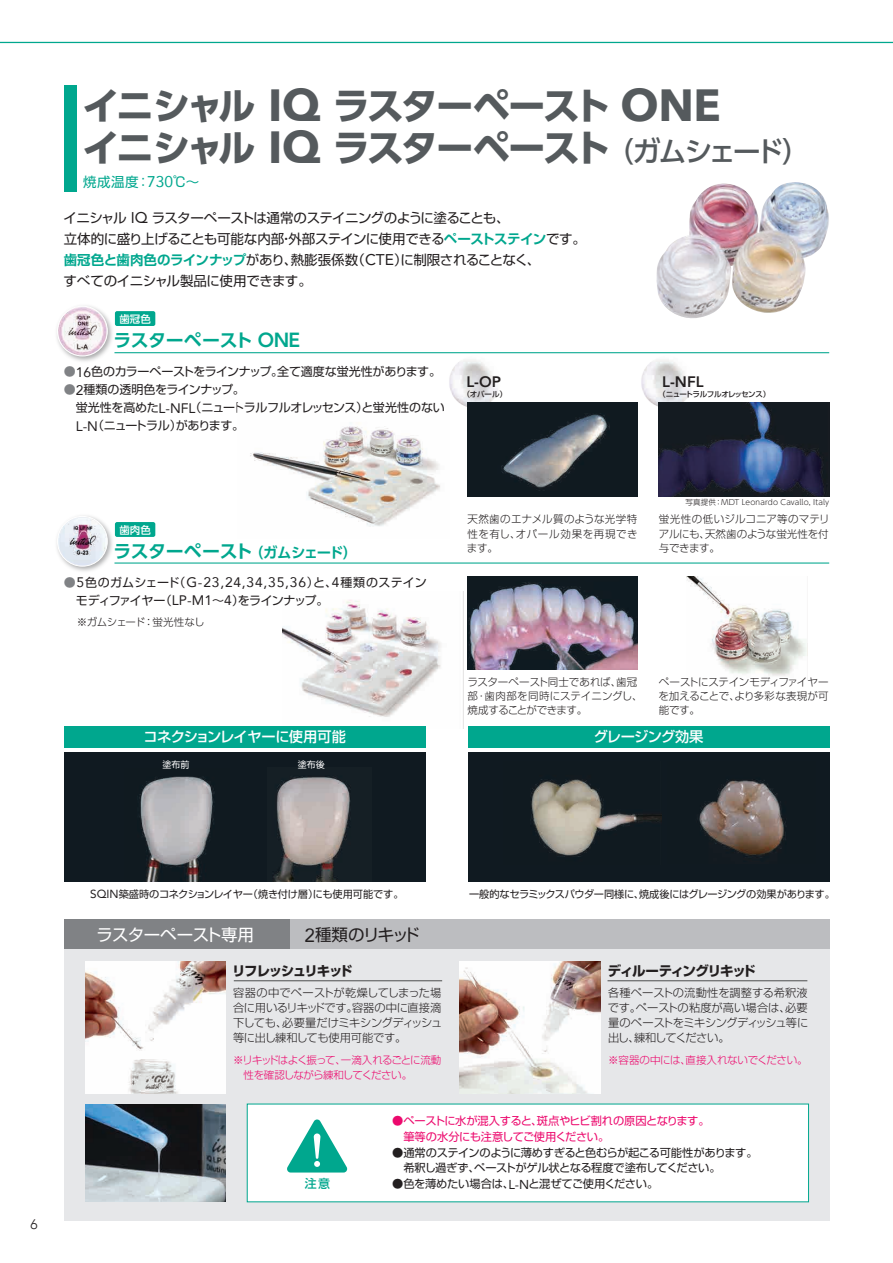
<style>
.page{position:relative;width:893px;height:1263px;background:#fff}
.page>*{position:absolute;margin:0;border:0;box-sizing:border-box;transform-origin:0 0}
.t1{font:700 37.5px/42px "UD Shin Go Pro";letter-spacing:-.09em;color:#555a5d}
.t2{font:700 18px "UD Shin Go Pro De";letter-spacing:-.015em;color:#00a78e}
.t3{font:16.5px "Shin Go Pro";letter-spacing:-.03em;color:#fff}
.t4{font:16.5px "Shin Go Pro";letter-spacing:-.1em;color:#231f20}
.t5{font:800 15.15px "Avenir";color:#231f20}
.t6{font:500 14.25px "Shin Go Pro";letter-spacing:-.045em;color:#fff}
.t7{font:300 13.8px "Avenir";color:#231f20}
.t8{font:13.5px/21px "Shin Go Pro";letter-spacing:-.035em;color:#231f20}
.t9{font:700 13.5px "Shin Go Pro";letter-spacing:-.095em;color:#231f20}
.t10{font:700 13.5px "UD Shin Go Pro";letter-spacing:-.11em;color:#231f20}
.t11{font:13.5px "Shin Go Pro";color:#00a78e}
.t12{font:12px/18px "Shin Go Pro";letter-spacing:-.035em;color:#231f20}
.t13{font:12px "Shin Go Pro";letter-spacing:-.095em;color:#231f20}
.t14{font:500 12px "Shin Go Pro";color:#00a78e}
.t15{font:300 11.25px/15px "Shin Go Pro";letter-spacing:-.035em;color:#231f20;text-align:justify}
.t16{font:11.25px/15.8px "Shin Go Pro";letter-spacing:-.035em;color:#231f20}
.t17{font:11.25px/15.8px "Shin Go Pro";letter-spacing:-.03em;color:#ec096d}
.t18{font:300 10.5px/14.2px "Shin Go Pro";color:#231f20;text-align:justify}
.t19{font:300 10.5px/15px "Shin Go Pro";letter-spacing:-.08em;color:#ec096d}
.t20{font:300 10.5px "Shin Go Pro";letter-spacing:-.02em;color:#ec096d}
.t21{font:300 10.5px "UD Shin Go Pro";letter-spacing:-.045em;color:#231f20}
.t22{font:500 10.5px "UD Shin Go Pro";color:#fff}
.t23{font:10.2px "Shin Go Pro";letter-spacing:-.035em;color:#231f20}
.t24{font:9px "Shin Go Pro";color:#fff}
.t25{font:300 7.5px "UD Shin Go Pro";letter-spacing:.015em;color:#231f20}
.t26{font:500 7.5px "Shin Go Pro";letter-spacing:-.055em;color:#231f20}
.s1{font-family:"Avenir Next";font-size:45px}
.s2{font-weight:500;font-size:28.2px}
.s3{font-family:"Avenir";font-size:15.45px}
.s4{font-family:"Shin Go Pro De";font-weight:700;color:#00a78e}
.s5{color:#808285}
.s6{font-family:"Avenir";font-size:13.8px}
.s7{font-size:14.4px}
.s8{font-family:"Avenir";font-size:11.7px}
.s9{font-family:"Avenir";font-size:18.9px}
.s10{font-family:"Avenir";font-size:12.9px}
</style>
<div class="page">
<div style="left:64px;top:919px;width:766px;height:302px;background:#e6e7e9"></div>
<div style="left:64px;top:919px;width:766px;height:30px;background:#bcbdc0"></div>
<img style="left:282px;top:600px;width:159px;height:127px">
<img style="left:686px;top:576px;width:122px;height:103px">
<img style="left:641px;top:360px;width:54px;height:50px">
<img style="left:656px;top:182px;width:173px;height:136px">
<img style="left:85px;top:961px;width:140px;height:132px">
<img style="left:460px;top:961px;width:140px;height:132px">
<img style="left:86px;top:1104px;width:140px;height:98px">
<div style="left:64px;top:85px;width:13px;height:106px;background:#00a78e"></div>
<div style="left:247px;top:1104px;width:562px;height:98px;background:#fff"></div>
<div style="left:468px;top:752px;width:362px;height:130px;background:#101a21"></div>
<img style="left:699px;top:779px;width:87px;height:79px">
<img style="left:531px;top:779px;width:130px;height:78px">
<img style="left:449px;top:360px;width:54px;height:47px">
<img style="left:659px;top:403px;width:170px;height:93px">
<img style="left:467px;top:403px;width:170px;height:93px">
<hr style="left:114px;top:352px;width:715px;height:1px;background:#00a78e">
<hr style="left:114px;top:562px;width:715px;height:2px;background:#00a78e">
<img style="left:468px;top:576px;width:170px;height:94px">
<img style="left:250px;top:404px;width:200px;height:123px">
<div style="left:115px;top:311px;width:40px;height:15px;background:#00a78e;border-radius:2px"></div>
<div style="left:115px;top:522px;width:40px;height:15px;background:#00a78e;border-radius:2px"></div>
<hr style="left:607px;top:980px;width:200px;height:1px;background:#4b4c4d">
<hr style="left:234px;top:980px;width:208px;height:1px;background:#4b4c4d">
<svg style="left:287px;top:1119px;width:61px;height:53px"></svg>
<div style="left:64px;top:727px;width:362px;height:21px;background:#00a78e"></div>
<div style="left:468px;top:727px;width:362px;height:21px;background:#00a78e"></div>
<div style="left:64px;top:919px;width:226px;height:30px;background:#808285"></div>
<img style="left:56px;top:306px;width:61px;height:56px">
<img style="left:58px;top:306px;width:49px;height:50px;border-radius:25px">
<div style="left:57px;top:306px;width:51px;height:50px;border:1px solid #fff;border-radius:50%"></div>
<img style="left:56px;top:515px;width:61px;height:56px">
<img style="left:58px;top:516px;width:49px;height:50px;border-radius:25px">
<div style="left:57px;top:516px;width:51px;height:51px;border:1px solid #fff;border-radius:50%"></div>
<div style="left:64px;top:752px;width:362px;height:130px;background:#101a21"></div>
<img style="left:139px;top:776px;width:75px;height:105px">
<img style="left:273px;top:776px;width:78px;height:106px">
<svg style="left:0;top:41px;width:893px;height:3px;background:#92d9ce"></svg>
<h1 class="t1" style="left:82px;top:83px;width:729px">イニシャル <span class="s1">IQ</span> ラスターペースト <span class="s1">ONE<br></span>イニシャル <span class="s1">IQ</span> ラスターペースト <span class="s2">（ガムシェード）</span></h1>
<p class="t11" style="left:83px;top:171px;width:118px">焼成温度：<span class="s3">730</span>℃～</p>
<p class="t8" style="left:63px;top:206px;width:524px">イニシャル <span class="s3">IQ</span> ラスターペーストは通常のステイニングのように塗ることも、<br>立体的に盛り上げることも可能な内部・外部ステインに使用できる<span class="s4">ペーストステイン</span>です。<span class="s4">歯冠色と歯肉色のラインナップ</span>があり、熱膨張係数（<span class="s3">CTE</span>）に制限されることなく、<br>すべてのイニシャル製品に使用できます。</p>
<p class="t22" style="left:119px;top:310px;width:33px">歯冠色</p>
<h2 class="t2" style="left:113px;top:326px;width:188px">ラスターペースト ONE</h2>
<p class="t12" style="left:64px;top:361px;width:379px"><span class="s5">●</span><span class="s6">16</span>色のカラーペーストをラインナップ。全て適度な蛍光性があります。</p>
<p class="t12" style="left:64px;top:379px;width:183px"><span class="s5">●</span><span class="s6">2</span>種類の透明色をラインナップ。</p>
<p class="t12" style="left:64px;top:397px;width:383px">　蛍光性を高めた<span class="s6">L-NFL</span>（ニュートラルフルオレッセンス）と蛍光性のない</p>
<p class="t13" style="left:76px;top:416px;width:170px"><span class="s6">L-N</span>（ニュートラル）があります。</p>
<h3 class="t5" style="left:466px;top:370px;width:36px">L-OP</h3>
<p class="t26" style="left:463px;top:388px;width:46px">（オパール）</p>
<h3 class="t5" style="left:662px;top:370px;width:43px">L-NFL</h3>
<p class="t26" style="left:658px;top:388px;width:113px">（ニュートラルフルオレッセンス）</p>
<p class="t22" style="left:119px;top:521px;width:33px">歯肉色</p>
<h2 class="t2" style="left:113px;top:536px;width:245px">ラスターペースト <span class="s7">（ガムシェード）</span></h2>
<p class="t12" style="left:76px;top:571px;width:353px;text-indent:-12px"><span class="s5">●</span><span class="s6">5</span>色のガムシェード（<span class="s6">G-23,24,34,35,36</span>）と、<span class="s6">4</span>種類のステインモディファイヤー（<span class="s6">LP-M1</span>～<span class="s6">4</span>）をラインナップ。</p>
<p class="t21" style="left:77px;top:614px;width:129px">※ガムシェード：蛍光性なし</p>
<p class="t18" style="left:467px;top:511px;width:172px">天然歯のエナメル質のような光学特性を有し、オパール効果を再現できます。</p>
<p class="t25" style="left:685px;top:496px;width:145px">写真提供：MDT Leonardo Cavallo, Italy</p>
<p class="t18" style="left:659px;top:511px;width:172px">蛍光性の低いジルコニア等のマテリアルにも、天然歯のような蛍光性を付与できます。</p>
<p class="t18" style="left:467px;top:673px;width:177px;text-align:left">ラスターペースト同士であれば、歯冠部・歯肉部を同時にステイニングし、焼成することができます。</p>
<p class="t18" style="left:658px;top:673px;width:172px">ペーストにステインモディファイヤーを加えることで、より多彩な表現が可能です。</p>
<h3 class="t6" style="left:144px;top:725px;width:204px">コネクションレイヤーに使用可能</h3>
<h3 class="t6" style="left:594px;top:725px;width:111px">グレージング効果</h3>
<p class="t24" style="left:162px;top:757px;width:28px">塗布前</p>
<p class="t24" style="left:298px;top:757px;width:28px">塗布後</p>
<h3 class="t7" style="left:30px;top:1216px;width:9px">6</h3>
<p class="t23" style="left:90px;top:885px;width:315px"><span class="s8">SQIN</span>築盛時のコネクションレイヤー（焼き付け層）にも使用可能です。</p>
<p class="t23" style="left:469px;top:885px;width:367px">一般的なセラミックスパウダー同様に、焼成後にはグレージングの効果があります。</p>
<h3 class="t3" style="left:97px;top:921px;width:159px">ラスターペースト専用</h3>
<h3 class="t4" style="left:305px;top:921px;width:117px"><span class="s9">2</span>種類のリキッド</h3>
<p class="t10" style="left:232px;top:960px;width:122px">リフレッシュリキッド</p>
<p class="t15" style="left:233px;top:984px;width:211px">容器の中でペーストが乾燥してしまった場合に用いるリキッドです。容器の中に直接滴下しても、必要量だけミキシングディッシュ等に出し練和しても使用可能です。</p>
<p class="t19" style="left:244px;top:1051px;width:199px;text-indent:-10px">※リキッドはよく振って、一滴入れるごとに流動性を確認しながら練和してください。</p>
<p class="t9" style="left:608px;top:960px;width:149px">ディルーティングリキッド</p>
<p class="t15" style="left:608px;top:984px;width:202px">各種ペーストの流動性を調整する希釈液です。ペーストの粘度が高い場合は、必要量のペーストをミキシングディッシュ等に出し、練和してください。</p>
<p class="t20" style="left:608px;top:1051px;width:201px">※容器の中には、直接入れないでください。</p>
<p class="t14" style="left:305px;top:1174px;width:27px">注意</p>
<p class="t17" style="left:392px;top:1112px;width:319px">●ペーストに水が混入すると、斑点やヒビ割れの原因となります。　筆等の水分にも注意してご使用ください。</p>
<p class="t16" style="left:392px;top:1143px;width:367px">●通常のステインのように薄めすぎると色むらが起こる可能性があります。　希釈し過ぎず、ペーストがゲル状となる程度で塗布してください。</p>
<p class="t16" style="left:392px;top:1175px;width:268px">●色を薄めたい場合は、<span class="s10">L-N</span>と混ぜてご使用ください。</p>
</div>
